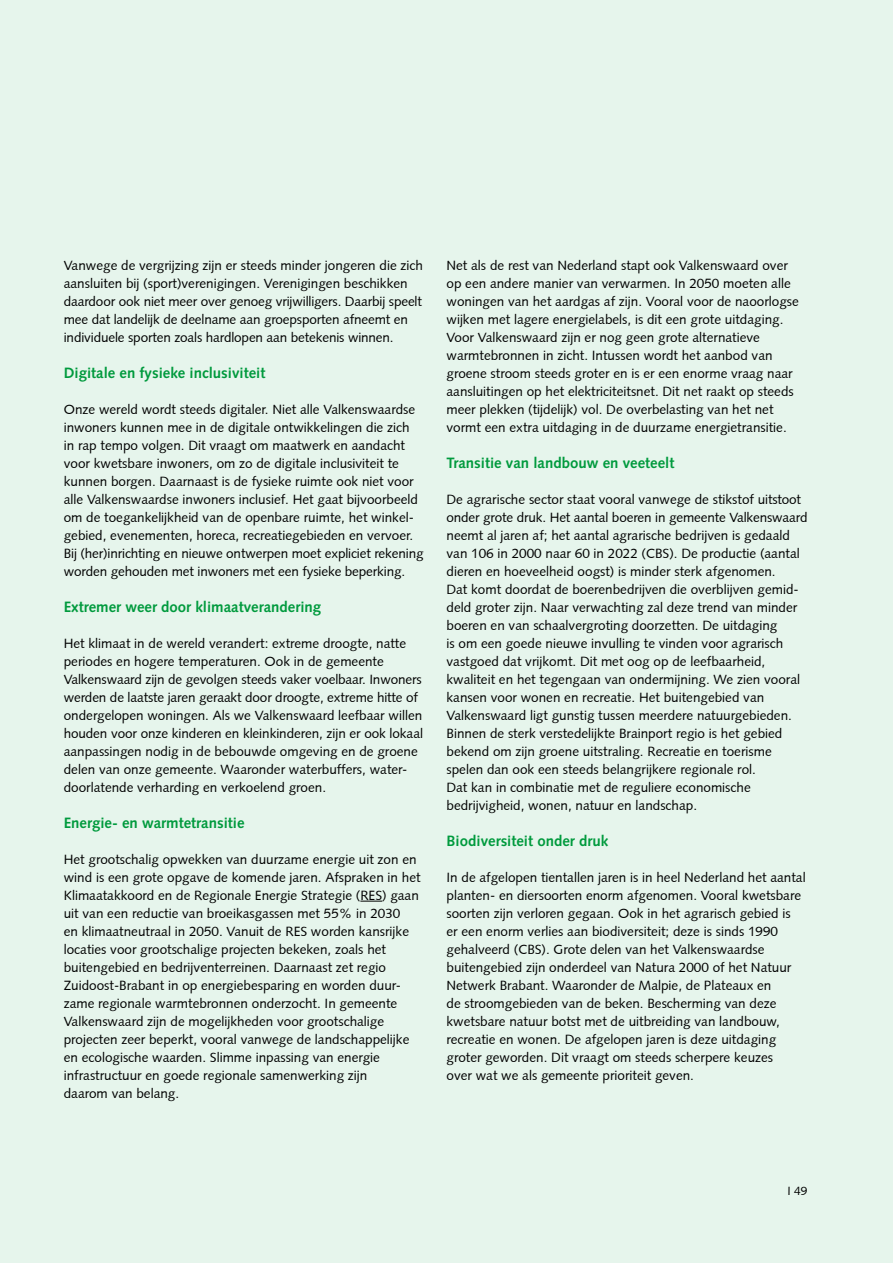
<style>
.page{position:relative;width:893px;height:1263px;background:#e6f5ec}
.page>*{position:absolute;margin:0;border:0;box-sizing:border-box;transform-origin:0 0}
.t1{font:700 15px "Syntax";color:#009a3d}
.t2{font:13.5px/18px "Syntax";color:#000}
.t3{font:12px "Syntax";color:#000}
</style>
<div class="page">
<svg style="left:360px;top:901px;width:22px;height:1px"></svg>
<p class="t2" style="left:64px;top:256px;width:361px">Vanwege de vergrijzing zijn er steeds minder jongeren die zich aansluiten bij (sport)verenigingen. Verenigingen beschikken daardoor ook niet meer over genoeg vrijwilligers. Daarbij speelt mee dat landelijk de deelname aan groepsporten afneemt en individuele sporten zoals hardlopen aan betekenis winnen.</p>
<h6 class="t1" style="left:64px;top:364px;width:203px">Digitale en fysieke inclusiviteit</h6>
<p class="t2" style="left:64px;top:400px;width:353px">Onze wereld wordt steeds digitaler. Niet alle Valkenswaardse inwoners kunnen mee in de digitale ontwikkelingen die zich</p>
<p class="t2" style="left:64px;top:436px;width:361px">in rap tempo volgen. Dit vraagt om maatwerk en aandacht voor kwetsbare inwoners, om zo de digitale inclusiviteit te kunnen borgen. Daarnaast is de fysieke ruimte ook niet voor alle Valkenswaardse inwoners inclusief. Het gaat bijvoorbeeld om de toegankelijkheid van de openbare ruimte, het winkel&shy;gebied, evenementen, horeca, recreatiegebieden en vervoer.<br>Bij (her)inrichting en nieuwe ontwerpen moet expliciet rekening worden gehouden met inwoners met een fysieke beperking.</p>
<h6 class="t1" style="left:64px;top:598px;width:259px">Extremer weer door klimaatverandering</h6>
<p class="t2" style="left:64px;top:634px;width:361px">Het klimaat in de wereld verandert: extreme droogte, natte periodes en hogere temperaturen. Ook in de gemeente Valkenswaard zijn de gevolgen steeds vaker voelbaar. Inwoners werden de laatste jaren geraakt door droogte, extreme hitte of ondergelopen woningen. Als we Valkenswaard leefbaar willen houden voor onze kinderen en kleinkinderen, zijn er ook lokaal aanpassingen nodig in de bebouwde omgeving en de groene delen van onze gemeente. Waaronder waterbuffers, water&shy;doorlatende verharding en verkoelend groen.</p>
<h6 class="t1" style="left:64px;top:814px;width:182px">Energie- en warmtetransitie</h6>
<p class="t2" style="left:64px;top:850px;width:358px">Het grootschalig opwekken van duurzame energie uit zon en wind is een grote opgave de komende jaren. Afspraken in het Klimaatakkoord en de Regionale Energie Strategie (RES) gaan uit van een reductie van broeikasgassen met 55% in 2030</p>
<p class="t2" style="left:64px;top:922px;width:347px">en klimaatneutraal in 2050. Vanuit de RES worden kansrijke locaties voor grootschalige projecten bekeken, zoals het buitengebied en bedrijventerreinen. Daarnaast zet regio Zuidoost-Brabant in op energiebesparing en worden duur-</p>
<p class="t2" style="left:64px;top:994px;width:347px">zame regionale warmtebronnen onderzocht. In gemeente Valkenswaard zijn de mogelijkheden voor grootschalige projecten zeer beperkt, vooral vanwege de landschappelijke en ecologische waarden. Slimme inpassing van energie infrastructuur en goede regionale samenwerking zijn</p>
<p class="t2" style="left:64px;top:1084px;width:117px">daarom van belang.</p>
<p class="t2" style="left:446px;top:256px;width:343px">Net als de rest van Nederland stapt ook Valkenswaard over</p>
<p class="t2" style="left:446px;top:274px;width:354px">op een andere manier van verwarmen. In 2050 moeten alle woningen van het aardgas af zijn. Vooral voor de naoorlogse wijken met lagere energielabels, is dit een grote uitdaging.<br>Voor Valkenswaard zijn er nog geen grote alternatieve warmtebronnen in zicht. Intussen wordt het aanbod van groene stroom steeds groter en is er een enorme vraag naar aansluitingen op het elektriciteitsnet. Dit net raakt op steeds meer plekken (tijdelijk) vol. De overbelasting van het net vormt een extra uitdaging in de duurzame energietransitie.</p>
<h6 class="t1" style="left:446px;top:454px;width:229px">Transitie van landbouw en veeteelt</h6>
<p class="t2" style="left:446px;top:490px;width:363px">De agrarische sector staat vooral vanwege de stikstof uitstoot onder grote druk. Het aantal boeren in gemeente Valkenswaard neemt al jaren af; het aantal agrarische bedrijven is gedaald van 106 in 2000 naar 60 in 2022 (CBS). De productie (aantal dieren en hoeveelheid oogst) is minder sterk afgenomen.</p>
<p class="t2" style="left:446px;top:580px;width:354px;text-align:justify">Dat komt doordat de boerenbedrijven die overblijven gemid&shy;deld groter zijn. Naar verwachting zal deze trend van minder boeren en van schaalvergroting doorzetten. De uitdaging</p>
<p class="t2" style="left:446px;top:634px;width:355px">is om een goede nieuwe invulling te vinden voor agrarisch vastgoed dat vrijkomt. Dit met oog op de leefbaarheid, kwaliteit en het tegengaan van ondermijning. We zien vooral kansen voor wonen en recreatie. Het buitengebied van Valkenswaard ligt gunstig tussen meerdere natuurgebieden.<br>Binnen de sterk verstedelijkte Brainport regio is het gebied bekend om zijn groene uitstraling. Recreatie en toerisme spelen dan ook een steeds belangrijkere regionale rol.</p>
<p class="t2" style="left:446px;top:778px;width:306px">Dat kan in combinatie met de reguliere economische</p>
<p class="t2" style="left:446px;top:796px;width:252px">bedrijvigheid, wonen, natuur en landschap.</p>
<h6 class="t1" style="left:446px;top:832px;width:163px">Biodiversiteit onder druk</h6>
<p class="t2" style="left:446px;top:868px;width:361px">In de afgelopen tientallen jaren is in heel Nederland het aantal planten- en diersoorten enorm afgenomen. Vooral kwetsbare soorten zijn verloren gegaan. Ook in het agrarisch gebied is</p>
<p class="t2" style="left:446px;top:922px;width:346px">er een enorm verlies aan biodiversiteit; deze is sinds 1990 gehalveerd (CBS). Grote delen van het Valkenswaardse buitengebied zijn onderdeel van Natura 2000 of het Natuur Netwerk Brabant. Waaronder de Malpie, de Plateaux en</p>
<p class="t2" style="left:446px;top:994px;width:335px">de stroomgebieden van de beken. Bescherming van deze kwetsbare natuur botst met de uitbreiding van landbouw, recreatie en wonen. De afgelopen jaren is deze uitdaging groter geworden. Dit vraagt om steeds scherpere keuzes</p>
<p class="t2" style="left:446px;top:1066px;width:249px">over wat we als gemeente prioriteit geven.</p>
<p class="t3" style="left:787px;top:1184px;width:22px">I 49</p>
</div>
